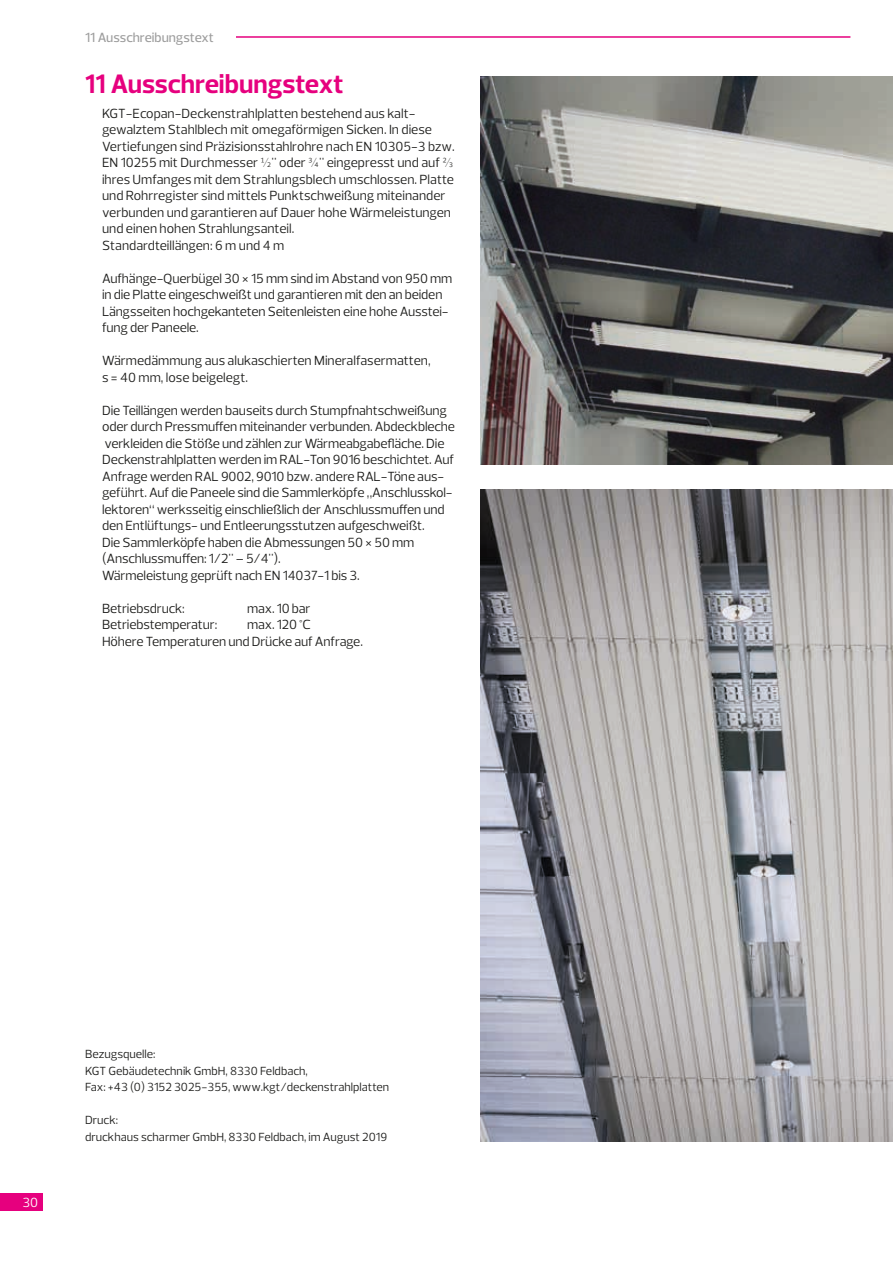
<style>
.page{position:relative;width:893px;height:1263px;background:#fff}
.page>*{position:absolute;margin:0;border:0;box-sizing:border-box;transform-origin:0 0}
.t1{font:700 27px "Prelo";color:#e6007e}
.t2{font:13.5px/16.5px "Prelo";letter-spacing:-.01em;color:#1d1d1b}
.t3{font:500 13.5px "Prelo";color:#9d9d9d}
.t4{font:13.5px "Prelo";color:#fff}
.t5{font:12px/16.5px "Prelo";color:#1d1d1b}
</style>
<div class="page">
<div style="left:0;top:1194px;width:43px;height:17px;background:#e6007e"></div>
<hr style="left:85px;top:36px;width:765px;height:2px;background:#e6007e">
<div style="left:85px;top:32px;width:151px;height:10px;background:#fff"></div>
<img style="left:480px;top:77px;width:413px;height:387px">
<img style="left:480px;top:490px;width:413px;height:652px">
<p class="t3" style="left:85px;top:29px;width:130px">11 Ausschreibungstext</p>
<h1 class="t1" style="left:85px;top:67px;width:260px">11 Ausschreibungstext</h1>
<p class="t2" style="left:102px;top:105px;width:354px">KGT-Ecopan-Deckenstrahlplatten bestehend aus kalt&shy;gewalztem Stahlblech mit omegaförmigen Sicken. In diese Vertiefungen sind Präzisionsstahlrohre nach EN 10305-3 bzw.<br>EN 10255 mit Durchmesser ½" oder ¾" eingepresst und auf 2/3 ihres Umfanges mit dem Strahlungsblech umschlossen. Platte und Rohrregister sind mittels Punktschweißung miteinander verbunden und garantieren auf Dauer hohe Wärmeleistungen und einen hohen Strahlungsanteil.<br>Standardteillängen: 6 m und 4 m</p>
<p class="t2" style="left:102px;top:270px;width:352px">Aufhänge-Querbügel 30 × 15 mm sind im Abstand von 950 mm in die Platte eingeschweißt und garantieren mit den an beiden Längsseiten hochgekanteten Seitenleisten eine hohe Ausstei&shy;fung der Paneele.</p>
<p class="t2" style="left:102px;top:352px;width:330px">Wärmedämmung aus alukaschierten Mineralfasermatten, s = 40 mm, lose beigelegt.</p>
<p class="t2" style="left:102px;top:402px;width:354px">Die Teillängen werden bauseits durch Stumpfnahtschweißung oder durch Pressmuffen miteinander verbunden. Abdeckbleche verkleiden die Stöße und zählen zur Wärmeabgabefläche. Die Deckenstrahlplatten werden im RAL-Ton 9016 beschichtet. Auf Anfrage werden RAL 9002, 9010 bzw. andere RAL-Töne aus&shy;geführt. Auf die Paneele sind die Sammlerköpfe „Anschlusskol&shy;lektoren“ werksseitig einschließlich der Anschlussmuffen und den Entlüftungs- und Entleerungsstutzen aufgeschweißt.<br>Die Sammlerköpfe haben die Abmessungen 50 × 50 mm (Anschlussmuffen: 1/2" – 5/4").<br>Wärmeleistung geprüft nach EN 14037-1 bis 3.</p>
<p class="t2" style="left:102px;top:600px;width:84px">Betriebsdruck:</p>
<p class="t2" style="left:247px;top:600px;width:65px">max. 10 bar</p>
<p class="t2" style="left:102px;top:616px;width:117px">Betriebstemperatur:</p>
<p class="t2" style="left:102px;top:616px;width:262px;text-indent:145px">max. 120 °C<br>Höhere Temperaturen und Drücke auf Anfrage.</p>
<p class="t4" style="left:23px;top:1194px;width:17px">30</p>
<p class="t5" style="left:85px;top:1046px;width:306px">Bezugsquelle:<br>KGT Gebäudetechnik GmbH, 8330 Feldbach,<br>Fax: +43 (0) 3152 3025-355, www.kgt/deckenstrahlplatten</p>
<p class="t5" style="left:85px;top:1112px;width:304px">Druck:<br>druckhaus scharmer GmbH, 8330 Feldbach, im August 2019</p>
</div>
